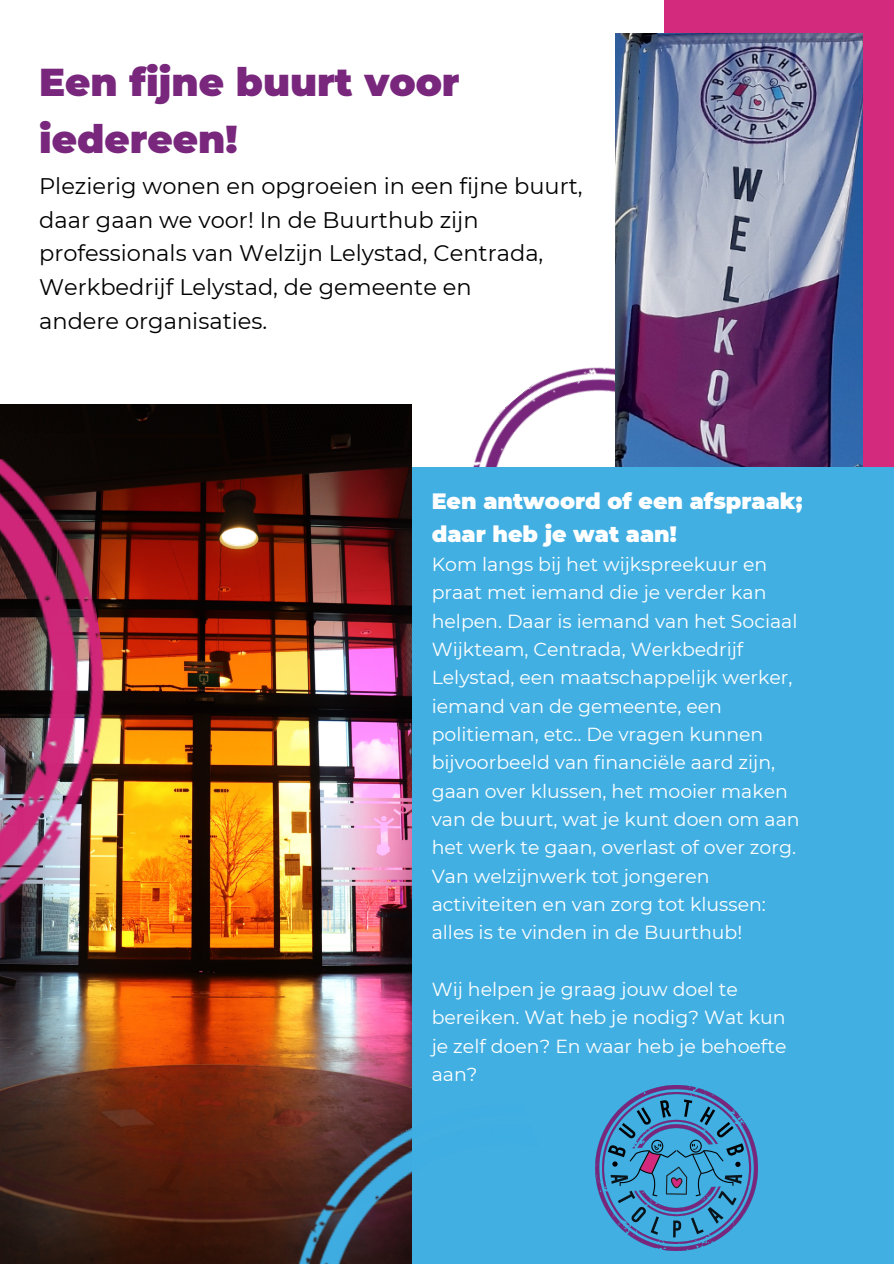
<style>
.page{position:relative;width:894px;height:1264px;background:#fff}
.page>*{position:absolute;margin:0;border:0;box-sizing:border-box;transform-origin:0 0}
.t1{font:900 38.85px/57.4px "Montserrat";color:#78277d}
.t2{font:22.5px/33.8px "Montserrat";color:#000}
.t3{font:900 22.2px/33px "Montserrat";color:#fff}
.t4{font:18.9px/28.3px "Montserrat";color:#fff}
</style>
<div class="page">
<img style="left:473px;top:367px;width:142px;height:100px">
<div style="left:664px;top:0;width:229px;height:521px;background:#d32a7d"></div>
<img style="left:0;top:404px;width:411px;height:859px">
<img style="left:615px;top:34px;width:246px;height:433px">
<div style="left:412px;top:467px;width:481px;height:796px;background:#42afe3"></div>
<img style="left:681px;top:1085px;width:76px;height:165px">
<img style="left:242px;top:1085px;width:439px;height:178px">
<img style="left:0;top:448px;width:139px;height:525px">
<p class="t1" style="left:39px;top:53px;width:422px">Een fijne buurt voor iedereen!</p>
<p class="t2" style="left:39px;top:169px;width:545px">Plezierig wonen en opgroeien in een fijne buurt, daar gaan we voor! In de Buurthub zijn professionals van Welzijn Lelystad, Centrada, Werkbedrijf Lelystad, de gemeente en</p>
<p class="t2" style="left:39px;top:304px;width:230px">andere organisaties.</p>
<p class="t3" style="left:431px;top:484px;width:372px">Een antwoord of een afspraak; daar heb je wat aan!</p>
<p class="t4" style="left:431px;top:550px;width:369px">Kom langs bij het wijkspreekuur en praat met iemand die je verder kan helpen. Daar is iemand van het Sociaal Wijkteam, Centrada, Werkbedrijf Lelystad, een maatschappelijk werker, iemand van de gemeente, een politieman, etc.. De vragen kunnen bijvoorbeeld van financiële aard zijn, gaan over klussen, het mooier maken van de buurt, wat je kunt doen om aan het werk te gaan, overlast of over zorg.<br>Van welzijnwerk tot jongeren activiteiten en van zorg tot klussen: alles is te vinden in de Buurthub!</p>
<p class="t4" style="left:431px;top:975px;width:356px">Wij helpen je graag jouw doel te bereiken. Wat heb je nodig? Wat kun je zelf doen? En waar heb je behoefte aan?</p>
</div>
